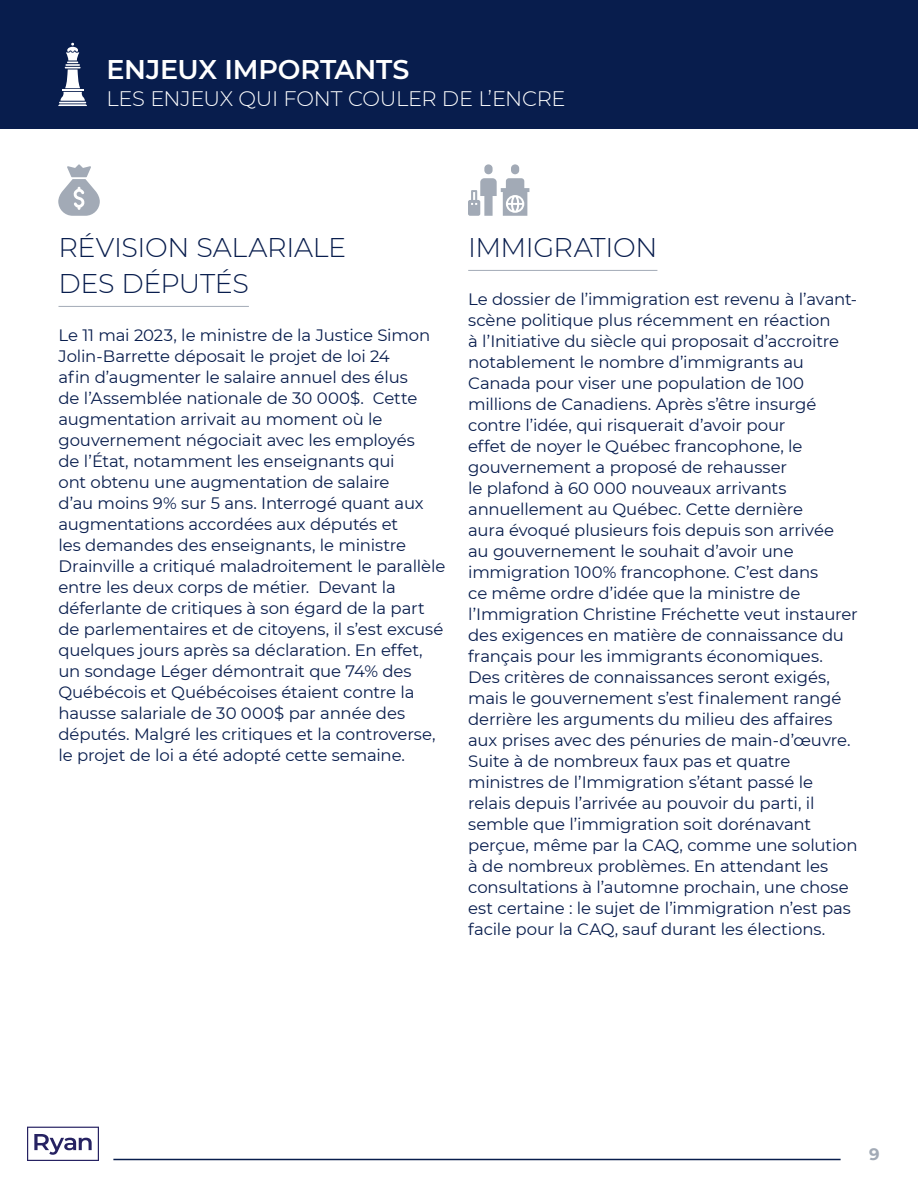
<style>
.page{position:relative;width:918px;height:1188px;background:#fff}
.page>*{position:absolute;margin:0;border:0;box-sizing:border-box;transform-origin:0 0}
.t1{font:300 27px/36px "Montserrat";letter-spacing:-.01em;color:#081d4d}
.t2{font:600 27px "Montserrat";letter-spacing:-.01em;color:#fff}
.t3{font:300 21px "Montserrat";letter-spacing:-.02em;color:#fff}
.t4{font:16.5px/21px "Montserrat";letter-spacing:-.01em;color:#081d4d}
.t5{font:700 16.5px "Montserrat";color:#a2aab6}
</style>
<div class="page">
<svg style="left:27px;top:1127px;width:72px;height:34px"></svg>
<hr style="left:113px;top:1159px;width:728px;height:1px;background:#081d4d">
<hr style="left:58px;top:306px;width:191px;height:1px;background:#a2aab6">
<svg style="left:58px;top:164px;width:42px;height:52px"></svg>
<hr style="left:468px;top:270px;width:189px;height:1px;background:#a2aab6">
<div style="left:484px;top:164px;width:9px;height:10px;background:#a2aab6;border-radius:4px"></div>
<div style="left:511px;top:164px;width:8px;height:10px;background:#a2aab6;border-radius:4px"></div>
<svg style="left:468px;top:178px;width:61px;height:38px"></svg>
<div style="left:0;top:0;width:918px;height:129px;background:#081d4d"></div>
<svg style="left:58px;top:42px;width:29px;height:64px"></svg>
<h1 class="t2" style="left:106px;top:50px;width:305px">ENJEUX IMPORTANTS</h1>
<p class="t3" style="left:106px;top:84px;width:461px">LES ENJEUX QUI FONT COULER DE L’ENCRE</p>
<h1 class="t1" style="left:58px;top:228px;width:289px">RÉVISION SALARIALE<br>DES DÉPUTÉS</h1>
<p class="t4" style="left:58px;top:324px;width:388px">Le 11 mai 2023, le ministre de la Justice Simon Jolin-Barrette déposait le projet de loi 24<br>afin d’augmenter le salaire annuel des élus<br>de l’Assemblée nationale de 30 000$. Cette augmentation arrivait au moment où le gouvernement négociait avec les employés<br>de l’État, notamment les enseignants qui<br>ont obtenu une augmentation de salaire<br>d’au moins 9% sur 5 ans. Interrogé quant aux augmentations accordées aux députés et<br>les demandes des enseignants, le ministre Drainville a critiqué maladroitement le parallèle entre les deux corps de métier. Devant la déferlante de critiques à son égard de la part de parlementaires et de citoyens, il s’est excusé quelques jours après sa déclaration. En effet, un sondage Léger démontrait que 74% des Québécois et Québécoises étaient contre la hausse salariale de 30 000$ par année des députés. Malgré les critiques et la controverse, le projet de loi a été adopté cette semaine.</p>
<h1 class="t1" style="left:468px;top:228px;width:191px">IMMIGRATION</h1>
<p class="t4" style="left:468px;top:288px;width:391px">Le dossier de l’immigration est revenu à l’avant&shy;scène politique plus récemment en réaction<br>à l’Initiative du siècle qui proposait d’accroitre notablement le nombre d’immigrants au Canada pour viser une population de 100 millions de Canadiens. Après s’être insurgé contre l’idée, qui risquerait d’avoir pour<br>effet de noyer le Québec francophone, le gouvernement a proposé de rehausser<br>le plafond à 60 000 nouveaux arrivants annuellement au Québec. Cette dernière<br>aura évoqué plusieurs fois depuis son arrivée au gouvernement le souhait d’avoir une immigration 100% francophone. C’est dans<br>ce même ordre d’idée que la ministre de l’Immigration Christine Fréchette veut instaurer des exigences en matière de connaissance du français pour les immigrants économiques.<br>Des critères de connaissances seront exigés, mais le gouvernement s’est finalement rangé derrière les arguments du milieu des affaires aux prises avec des pénuries de main-d’œuvre.<br>Suite à de nombreux faux pas et quatre ministres de l’Immigration s’étant passé le relais depuis l’arrivée au pouvoir du parti, il semble que l’immigration soit dorénavant perçue, même par la CAQ, comme une solution à de nombreux problèmes. En attendant les consultations à l’automne prochain, une chose est certaine : le sujet de l’immigration n’est pas facile pour la CAQ, sauf durant les élections.</p>
<p class="t5" style="left:869px;top:1142px;width:12px">9</p>
</div>
